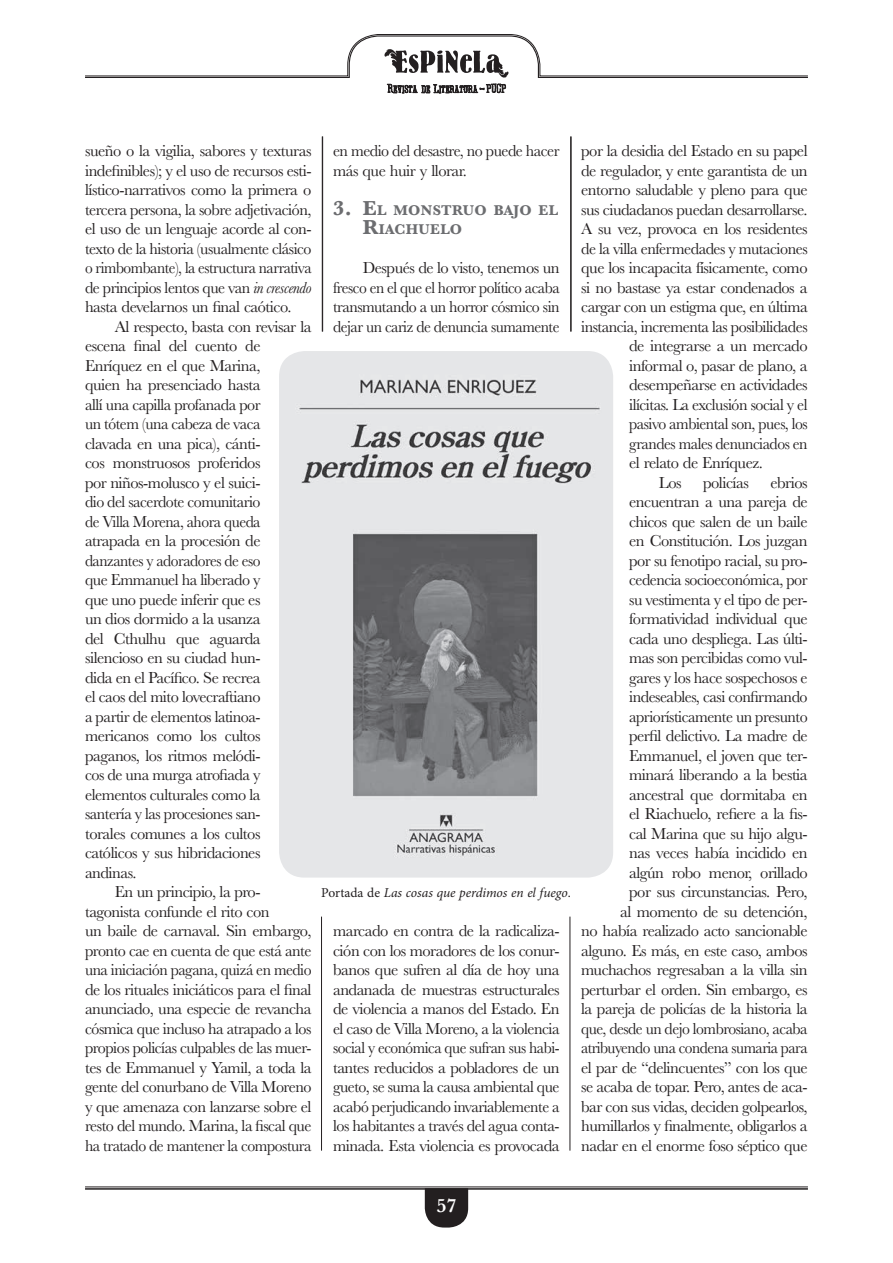
<style>
.page{position:relative;width:893px;height:1263px;background:#fff}
.page>*{position:absolute;margin:0;border:0;box-sizing:border-box;transform-origin:0 0}
.t1{font:600 19.95px "Baskerville";color:#fff}
.t2{font:16.5px/19.5px "Baskerville";letter-spacing:-.03em;color:#231f20;text-align:justify}
.t3{font:16.5px "Baskerville";letter-spacing:-.03em;color:#231f20;scale:.95 1}
.t4{font:16.5px "Baskerville";letter-spacing:-.03em;color:#231f20;scale:.96 1}
.t5{font:16.5px "Baskerville";letter-spacing:-.03em;color:#231f20;scale:.94 1}
.t6{font:700 14.7px/19.5px "Baskerville";letter-spacing:.02em;color:#6c6d70}
.t7{font:italic 13.5px "Minion Pro";letter-spacing:-.005em;color:#231f20}
.s1{font-style:italic}
.s2{font-size:21px}
.s3{font-style:normal}
</style>
<div class="page">
<svg style="left:425px;top:1190px;width:43px;height:37px;background:#343132"></svg>
<hr style="left:85px;top:1187px;width:723px;height:1px;background:#231f20">
<hr style="left:85px;top:1188px;width:723px;height:2px;background:#231f20">
<svg style="left:85px;top:34px;width:723px;height:60px"></svg>
<hr style="left:322px;top:136px;width:1px;height:196px;background:#231f20">
<hr style="left:571px;top:136px;width:1px;height:196px;background:#231f20">
<hr style="left:570px;top:137px;width:1px;height:195px;background:#231f20">
<img style="left:279px;top:351px;width:334px;height:526px">
<hr style="left:321px;top:917px;width:1px;height:234px;background:#231f20">
<hr style="left:570px;top:917px;width:1px;height:234px;background:#231f20">
<p class="t2" style="left:85px;top:141px;width:228px">sueño o la vigilia, sabores y texturas indefinibles); y el uso de recursos esti&shy;lístico-narrativos como la primera o tercera persona, la sobre adjetivación, el uso de un lenguaje acorde al con&shy;texto de la historia (usualmente clásico o rimbombante), la estructura narrativa de principios lentos que van <span class="s1">in crescendo </span>hasta develarnos un final caótico.</p>
<p class="t2" style="left:115px;top:317px;width:198px">Al respecto, basta con revisar la</p>
<p class="t2" style="left:85px;top:336px;width:177px">escena final del cuento de</p>
<p class="t2" style="left:85px;top:356px;width:177px">Enríquez en el que Marina,</p>
<p class="t2" style="left:85px;top:375px;width:177px">quien ha presenciado hasta</p>
<p class="t2" style="left:85px;top:395px;width:177px">allí una capilla profanada por</p>
<p class="t4" style="left:85px;top:413px;width:184px">un tótem (una cabeza de vaca</p>
<p class="t2" style="left:85px;top:434px;width:177px">clavada en una pica), cánti-</p>
<p class="t2" style="left:85px;top:453px;width:177px">cos monstruosos proferidos</p>
<p class="t2" style="left:85px;top:473px;width:177px">por niños-molusco y el suici-</p>
<p class="t4" style="left:85px;top:491px;width:184px">dio del sacerdote comunitario</p>
<p class="t5" style="left:85px;top:511px;width:188px">de Villa Morena, ahora queda</p>
<p class="t2" style="left:85px;top:531px;width:177px">atrapada en la procesión de</p>
<p class="t5" style="left:85px;top:550px;width:188px">danzantes y adoradores de eso</p>
<p class="t2" style="left:85px;top:570px;width:177px">que Emmanuel ha liberado y</p>
<p class="t2" style="left:85px;top:590px;width:177px">que uno puede inferir que es</p>
<p class="t2" style="left:85px;top:609px;width:177px">un dios dormido a la usanza</p>
<p class="t2" style="left:85px;top:629px;width:177px">del Cthulhu que aguarda</p>
<p class="t2" style="left:85px;top:648px;width:177px">silencioso en su ciudad hun-</p>
<p class="t2" style="left:85px;top:668px;width:177px">dida en el Pacífico. Se recrea</p>
<p class="t2" style="left:85px;top:687px;width:177px">el caos del mito lovecraftiano</p>
<p class="t2" style="left:85px;top:707px;width:177px">a partir de elementos latinoa-</p>
<p class="t2" style="left:85px;top:726px;width:177px">mericanos como los cultos</p>
<p class="t2" style="left:85px;top:746px;width:177px">paganos, los ritmos melódi-</p>
<p class="t2" style="left:85px;top:765px;width:177px">cos de una murga atrofiada y</p>
<p class="t2" style="left:85px;top:785px;width:177px">elementos culturales como la</p>
<p class="t2" style="left:85px;top:804px;width:177px">santería y las procesiones san-</p>
<p class="t2" style="left:85px;top:824px;width:177px">torales comunes a los cultos</p>
<p class="t2" style="left:85px;top:843px;width:177px">católicos y sus hibridaciones</p>
<p class="t2" style="left:85px;top:863px;width:53px">andinas.</p>
<p class="t2" style="left:115px;top:882px;width:147px">En un principio, la pro-</p>
<p class="t2" style="left:85px;top:902px;width:186px">tagonista confunde el rito con</p>
<p class="t2" style="left:85px;top:921px;width:228px">un baile de carnaval. Sin embargo,</p>
<p class="t2" style="left:85px;top:941px;width:228px">pronto cae en cuenta de que está ante</p>
<p class="t3" style="left:85px;top:959px;width:240px">una iniciación pagana, quizá en medio</p>
<p class="t2" style="left:85px;top:980px;width:228px">de los rituales iniciáticos para el final</p>
<p class="t2" style="left:85px;top:999px;width:228px">anunciado, una especie de revancha</p>
<p class="t2" style="left:85px;top:1019px;width:228px">cósmica que incluso ha atrapado a los</p>
<p class="t2" style="left:85px;top:1038px;width:228px">propios policías culpables de las muer-</p>
<p class="t2" style="left:85px;top:1058px;width:228px">tes de Emmanuel y Yamil, a toda la</p>
<p class="t2" style="left:85px;top:1077px;width:228px">gente del conurbano de Villa Moreno</p>
<p class="t2" style="left:85px;top:1097px;width:228px">y que amenaza con lanzarse sobre el</p>
<p class="t2" style="left:85px;top:1116px;width:228px">resto del mundo. Marina, la fiscal que</p>
<p class="t4" style="left:85px;top:1135px;width:237px">ha tratado de mantener la compostura</p>
<p class="t2" style="left:333px;top:141px;width:228px">en medio del desastre, no puede hacer más que huir y llorar.</p>
<p class="t6" style="left:363px;top:200px;width:197px;text-indent:-30px"><span class="s2">3. E</span>L MONSTRUO BAJO EL<br><span class="s2">R</span>IACHUELO</p>
<p class="t2" style="left:333px;top:258px;width:228px;text-indent:30px">Después de lo visto, tenemos un fresco en el que el horror político acaba transmutando a un horror cósmico sin dejar un cariz de denuncia sumamente</p>
<p class="t7" style="left:321px;top:883px;width:251px"><span class="s3">Portada de</span> Las cosas que perdimos en el fuego<span class="s3">.</span></p>
<p class="t2" style="left:333px;top:921px;width:228px">marcado en contra de la radicaliza&shy;ción con los moradores de los conur&shy;banos que sufren al día de hoy una andanada de muestras estructurales de violencia a manos del Estado. En el caso de Villa Moreno, a la violencia social y económica que sufran sus habi&shy;tantes reducidos a pobladores de un gueto, se suma la causa ambiental que acabó perjudicando invariablemente a los habitantes a través del agua conta&shy;minada. Esta violencia es provocada</p>
<p class="t2" style="left:581px;top:141px;width:228px">por la desidia del Estado en su papel</p>
<p class="t2" style="left:581px;top:161px;width:228px">de regulador, y ente garantista de un</p>
<p class="t2" style="left:581px;top:180px;width:228px">entorno saludable y pleno para que</p>
<p class="t2" style="left:581px;top:200px;width:228px">sus ciudadanos puedan desarrollarse.</p>
<p class="t2" style="left:581px;top:219px;width:228px">A su vez, provoca en los residentes</p>
<p class="t2" style="left:581px;top:239px;width:228px">de la villa enfermedades y mutaciones</p>
<p class="t2" style="left:581px;top:258px;width:228px">que los incapacita físicamente, como</p>
<p class="t2" style="left:581px;top:278px;width:228px">si no bastase ya estar condenados a</p>
<p class="t2" style="left:581px;top:297px;width:228px">cargar con un estigma que, en última</p>
<p class="t2" style="left:581px;top:317px;width:228px">instancia, incrementa las posibilidades</p>
<p class="t2" style="left:629px;top:336px;width:180px">de integrarse a un mercado</p>
<p class="t2" style="left:629px;top:356px;width:180px">informal o, pasar de plano, a</p>
<p class="t2" style="left:629px;top:375px;width:180px">desempeñarse en actividades</p>
<p class="t2" style="left:629px;top:395px;width:180px">ilícitas. La exclusión social y el</p>
<p class="t3" style="left:629px;top:413px;width:189px">pasivo ambiental son, pues, los</p>
<p class="t3" style="left:629px;top:433px;width:189px">grandes males denunciados en</p>
<p class="t2" style="left:629px;top:453px;width:135px">el relato de Enríquez.</p>
<p class="t2" style="left:659px;top:473px;width:24px">Los</p>
<p class="t2" style="left:703px;top:473px;width:47px">policías</p>
<p class="t2" style="left:581px;top:473px;width:228px;text-align:right">ebrios<br>encuentran a una pareja de<br>chicos que salen de un baile<br>en Constitución. Los juzgan<br>por su fenotipo racial, su pro&shy;cedencia socioeconómica, por<br>su vestimenta y el tipo de per&shy;formatividad individual que<br>cada uno despliega. Las últi-<br>mas son percibidas como vul-<br>gares y los hace sospechosos e indeseables, casi confirmando apriorísticamente un presunto<br>perfil delictivo. La madre de<br>Emmanuel, el joven que ter&shy;minará liberando a la bestia ancestral que dormitaba en<br>el Riachuelo, refiere a la fis-<br>cal Marina que su hijo algu-<br>nas veces había incidido en<br>algún robo menor, orillado<br>por sus circunstancias. Pero,<br>al momento de su detención,<br>no había realizado acto sancionable alguno. Es más, en este caso, ambos muchachos regresaban a la villa sin perturbar el orden. Sin embargo, es la pareja de policías de la historia la que, desde un dejo lombrosiano, acaba atribuyendo una condena sumaria para el par de “delincuentes” con los que se acaba de topar. Pero, antes de aca&shy;bar con sus vidas, deciden golpearlos, humillarlos y finalmente, obligarlos a nadar en el enorme foso séptico que</p>
<p class="t1" style="left:437px;top:1192px;width:21px">57</p>
</div>
